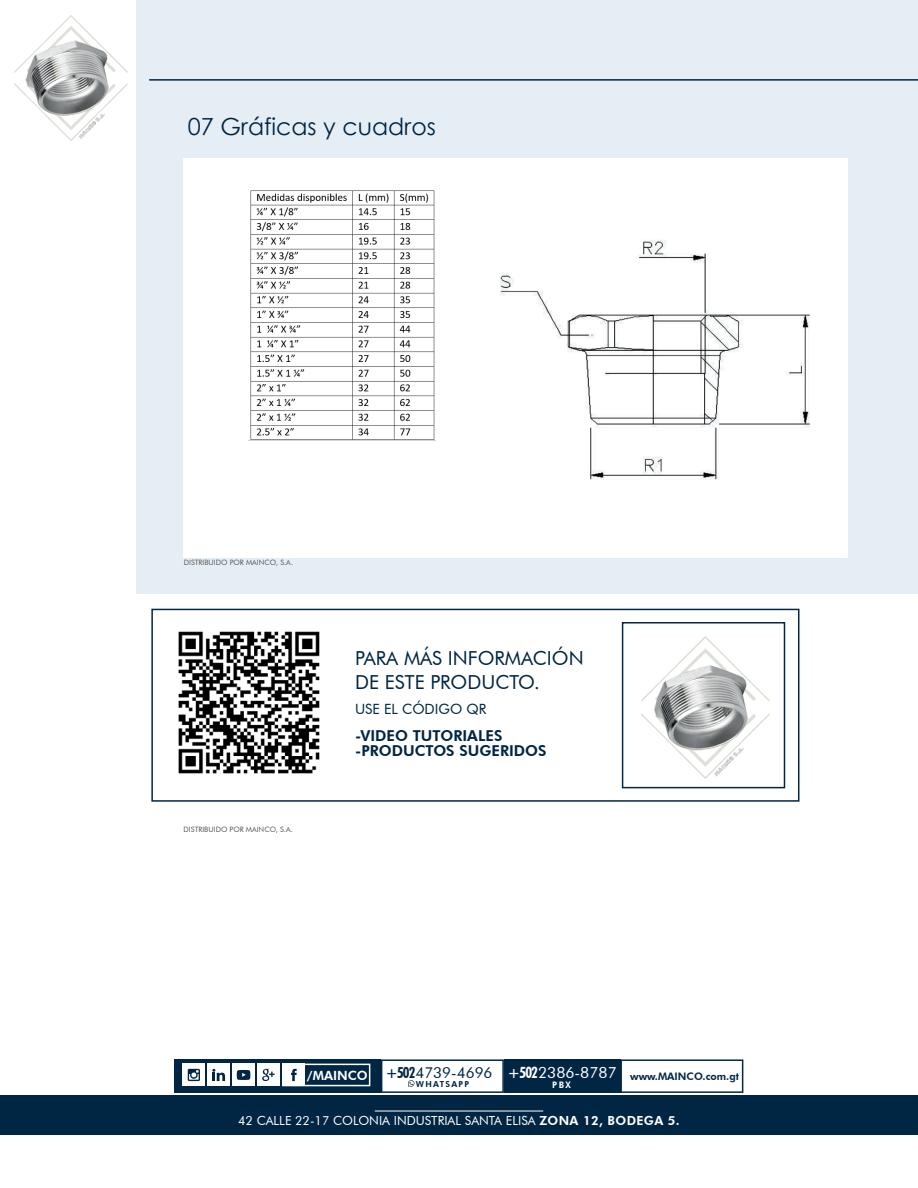
<style>
.page{position:relative;width:918px;height:1188px;background:#fff}
.page>*{position:absolute;margin:0;border:0;box-sizing:border-box;transform-origin:0 0}
.t1{font:23.55px "Century Gothic";color:#002644}
.t2{font:19.35px/23.5px "Futura BT";color:#002644}
.t3{font:15.15px "Futura BT";color:#002644}
.t4{font:800 15px/15px "Futura BT";color:#002644}
.t5{font:14.1px "Futura BT";color:#002644}
.t6{font:800 12.75px "Futura BT";color:#fff}
.t7{font:12.6px "Futura BT";color:#fff}
.t8{font:800 10.35px "Futura BT";color:#002644}
.t9{font:800 9px "Futura BT";color:#fff}
.t10{font:800 8.25px "Futura BT";letter-spacing:.15em;color:#002644}
.t11{font:7.35px "Futura BT";color:#545758}
.s1{font-weight:700;font-stretch:condensed}
.s2{font-weight:700;font-stretch:condensed;font-size:15.45px;color:#fff}
.s3{font-weight:400;font-size:15.45px;color:#fff}
.s4{font-weight:800}
</style>
<div class="page">
<div style="left:175px;top:1059px;width:206px;height:34px;background:#002644"></div>
<div style="left:504px;top:1059px;width:116px;height:34px;background:#002644"></div>
<svg style="left:620px;top:1059px;width:123px;height:34px"></svg>
<svg style="left:381px;top:1059px;width:123px;height:34px"></svg>
<div style="left:232px;top:1064px;width:23px;height:22px;background:#fff"></div>
<svg style="left:237px;top:1070px;width:13px;height:10px"></svg>
<div style="left:207px;top:1064px;width:23px;height:22px;background:#fff"></div>
<svg style="left:212px;top:1069px;width:13px;height:12px"></svg>
<div style="left:182px;top:1064px;width:23px;height:22px;background:#fff"></div>
<svg style="left:188px;top:1069px;width:12px;height:12px"></svg>
<div style="left:257px;top:1064px;width:23px;height:22px;background:#fff"></div>
<svg style="left:262px;top:1069px;width:13px;height:12px"></svg>
<svg style="left:282px;top:1064px;width:88px;height:22px"></svg>
<div style="left:0;top:1095px;width:918px;height:40px;background:#002644"></div>
<hr style="left:375px;top:1111px;width:168px;height:1px;background:#fff">
<div style="left:151px;top:609px;width:648px;height:193px;border:2px solid #002644"></div>
<div style="left:136px;top:0;width:782px;height:594px;background:#e6eef5"></div>
<hr style="left:149px;top:79px;width:769px;height:2px;background:#002644">
<div style="left:184px;top:158px;width:664px;height:399px;background:#fff"></div>
<img style="left:621px;top:622px;width:165px;height:167px">
<img style="left:178px;top:631px;width:142px;height:143px">
<img style="left:249px;top:190px;width:187px;height:251px">
<img style="left:500px;top:240px;width:310px;height:240px">
<img style="left:14px;top:15px;width:114px;height:126px">
<h1 class="t1" style="left:188px;top:110px;width:250px">07 Gráficas y cuadros</h1>
<p class="t11" style="left:184px;top:558px;width:111px">DISTRIBUIDO POR MAINCO, S.A.</p>
<p class="t11" style="left:184px;top:825px;width:111px">DISTRIBUIDO POR MAINCO, S.A.</p>
<h2 class="t2" style="left:355px;top:646px;width:230px">PARA MÁS INFORMACIÓN<br>DE ESTE PRODUCTO.</h2>
<p class="t5" style="left:355px;top:700px;width:133px">USE EL CÓDIGO QR</p>
<p class="t4" style="left:355px;top:728px;width:193px">-VIDEO TUTORIALES -PRODUCTOS SUGERIDOS</p>
<p class="t3" style="left:386px;top:1063px;width:109px"><span class="s1">+502</span>4739-4696</p>
<p class="t10" style="left:416px;top:1079px;width:55px">WHATSAPP</p>
<p class="t8" style="left:508px;top:1070px;width:233px"><span class="s2">+502</span><span class="s3">2386-8787</span> www.MAINCO.com.gt</p>
<p class="t9" style="left:552px;top:1080px;width:20px">PBX</p>
<p class="t6" style="left:307px;top:1068px;width:62px">/MAINCO</p>
<p class="t7" style="left:238px;top:1113px;width:443px">42 CALLE 22-17 COLONIA INDUSTRIAL SANTA ELISA <span class="s4">ZONA 12, BODEGA 5.</span></p>
</div>
